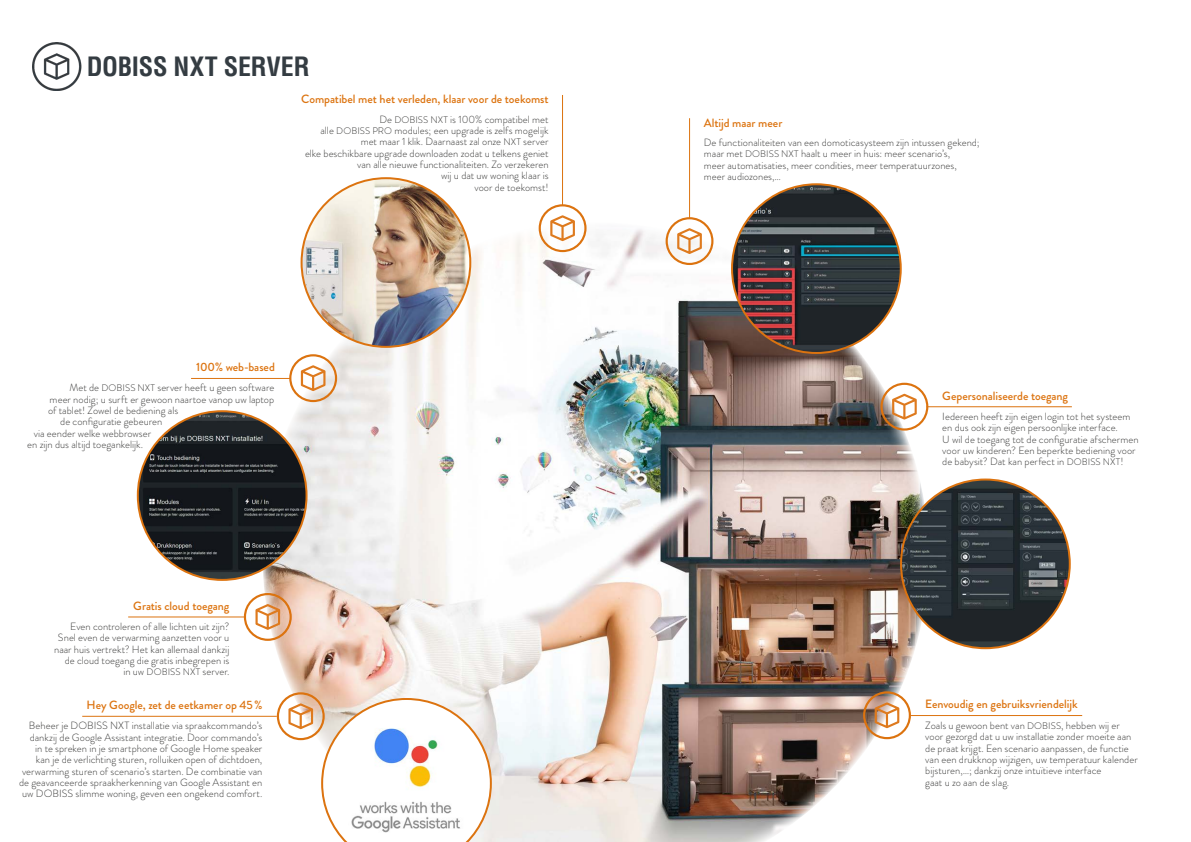
<style>
.page{position:relative;width:1191px;height:842px;background:#fff}
.page>*{position:absolute;margin:0;border:0;box-sizing:border-box;transform-origin:0 0}
.t1{font:700 condensed 26px "Helvetica LT Std";letter-spacing:-.01em;color:#343c42}
.t2{font:500 12px "Brandon Grotesque";letter-spacing:-.005em;color:#dc730f}
.t3{font:300 10.5px/11.3px "Brandon Grotesque";color:#3c3c3b;text-align:right}
.s1{font-size:9.5px}
</style>
<div class="page">
<img style="left:262px;top:222px;width:666px;height:620px">
<hr style="left:191px;top:378px;width:99px;height:1px;background:#dc730f">
<hr style="left:926px;top:406px;width:145px;height:1px;background:#dc730f">
<hr style="left:909px;top:715px;width:173px;height:1px;background:#dc730f">
<hr style="left:562px;top:95px;width:1px;height:111px;background:#dc730f">
<hr style="left:689px;top:118px;width:1px;height:100px;background:#dc730f">
<svg style="left:538px;top:204px;width:48px;height:48px"></svg>
<svg style="left:665px;top:217px;width:48px;height:48px"></svg>
<svg style="left:880px;top:383px;width:48px;height:48px"></svg>
<svg style="left:863px;top:691px;width:48px;height:48px"></svg>
<hr style="left:128px;top:617px;width:117px;height:1px;background:#dc730f">
<svg style="left:244px;top:593px;width:48px;height:48px"></svg>
<svg style="left:289px;top:354px;width:48px;height:48px"></svg>
<img style="left:301px;top:178px;width:169px;height:169px;border-radius:84px">
<img style="left:138px;top:411px;width:168px;height:169px;border-radius:84px">
<img style="left:901px;top:479px;width:168px;height:169px;border-radius:84px">
<img style="left:732px;top:184px;width:168px;height:169px;border-radius:84px">
<hr style="left:82px;top:716px;width:195px;height:1px;background:#dc730f">
<svg style="left:277px;top:692px;width:215px;height:150px"></svg>
<img style="left:33px;top:42px;width:49px;height:48px">
<h1 class="t1" style="left:87px;top:50px;width:224px">DOBISS NXT SERVER</h1>
<p class="t2" style="left:301px;top:91px;width:249px">Compatibel met het verleden, klaar voor de toekomst</p>
<p class="t3" style="left:305px;top:113px;width:245px">De <span class="s1">DOBISS NXT</span> is 100% compatibel met<br>alle <span class="s1">DOBISS PRO</span> modules; een upgrade is zelfs mogelijk met maar 1 klik. Daarnaast zal onze <span class="s1">NXT</span> server<br>elke beschikbare upgrade downloaden zodat u telkens geniet van alle nieuwe functionaliteiten. Zo verzekeren<br>wij u dat uw woning klaar is<br>voor de toekomst!</p>
<p class="t2" style="left:196px;top:359px;width:80px">100% web-based</p>
<p class="t3" style="left:69px;top:382px;width:206px">Met de <span class="s1">DOBISS NXT</span> server heeft u geen software</p>
<p class="t3" style="left:50px;top:393px;width:226px">meer nodig; u surft er gewoon naartoe vanop uw laptop</p>
<p class="t3" style="left:48px;top:405px;width:132px">of tablet! Zowel de bediening als</p>
<p class="t3" style="left:60px;top:416px;width:103px">de configuratie gebeuren</p>
<p class="t3" style="left:34px;top:427px;width:119px">via eender welke webbrowser</p>
<p class="t3" style="left:27px;top:439px;width:117px">en zijn dus altijd toegankelijk.</p>
<p class="t2" style="left:133px;top:597px;width:98px">Gratis cloud toegang</p>
<p class="t3" style="left:54px;top:621px;width:177px">Even controleren of alle lichten uit zijn?<br>Snel even de verwarming aanzetten voor u naar huis vertrekt? Het kan allemaal dankzij de cloud toegang die gratis inbegrepen is<br>in uw <span class="s1">DOBISS NXT</span> server.</p>
<p class="t2" style="left:86px;top:697px;width:177px">Hey Google, zet de eetkamer op 45%</p>
<p class="t3" style="left:19px;top:720px;width:245px">Beheer je DOBISS NXT installatie via spraakcommando’s dankzij de Google Assistant integratie. Door commando’s<br>in te spreken in je smartphone of Google Home speaker kan je de verlichting sturen, rolluiken open of dichtdoen, verwarming sturen of scenario’s starten. De combinatie van de geavanceerde spraakherkenning van Google Assistant en uw DOBISS slimme woning, geven een ongekend comfort.</p>
<p class="t2" style="left:704px;top:114px;width:80px">Altijd maar meer</p>
<p class="t3" style="left:704px;top:137px;width:277px;text-align:left">De functionaliteiten van een domoticasysteem zijn intussen gekend; maar met <span class="s1">DOBISS NXT</span> haalt u meer in huis: meer scenario’s,<br>meer automatisaties, meer condities, meer temperatuurzones, meer audiozones,…</p>
<p class="t2" style="left:942px;top:387px;width:127px">Gepersonaliseerde toegang</p>
<p class="t3" style="left:942px;top:411px;width:198px;text-align:left">Iedereen heeft zijn eigen login tot het systeem en dus ook zijn eigen persoonlijke interface.<br>U wil de toegang tot de configuratie afschermen voor uw kinderen? Een beperkte bediening voor de babysit? Dat kan perfect in <span class="s1">DOBISS NXT</span>!</p>
<p class="t2" style="left:925px;top:696px;width:154px">Eenvoudig en gebruiksvriendelijk</p>
<p class="t3" style="left:925px;top:720px;width:214px;text-align:left">Zoals u gewoon bent van <span class="s1">DOBISS</span>, hebben wij er voor gezorgd dat u uw installatie zonder moeite aan de praat krijgt. Een scenario aanpassen, de functie van een drukknop wijzigen, uw temperatuur kalender bijsturen,…; dankzij onze intuïtieve interface<br>gaat u zo aan de slag.</p>
</div>
